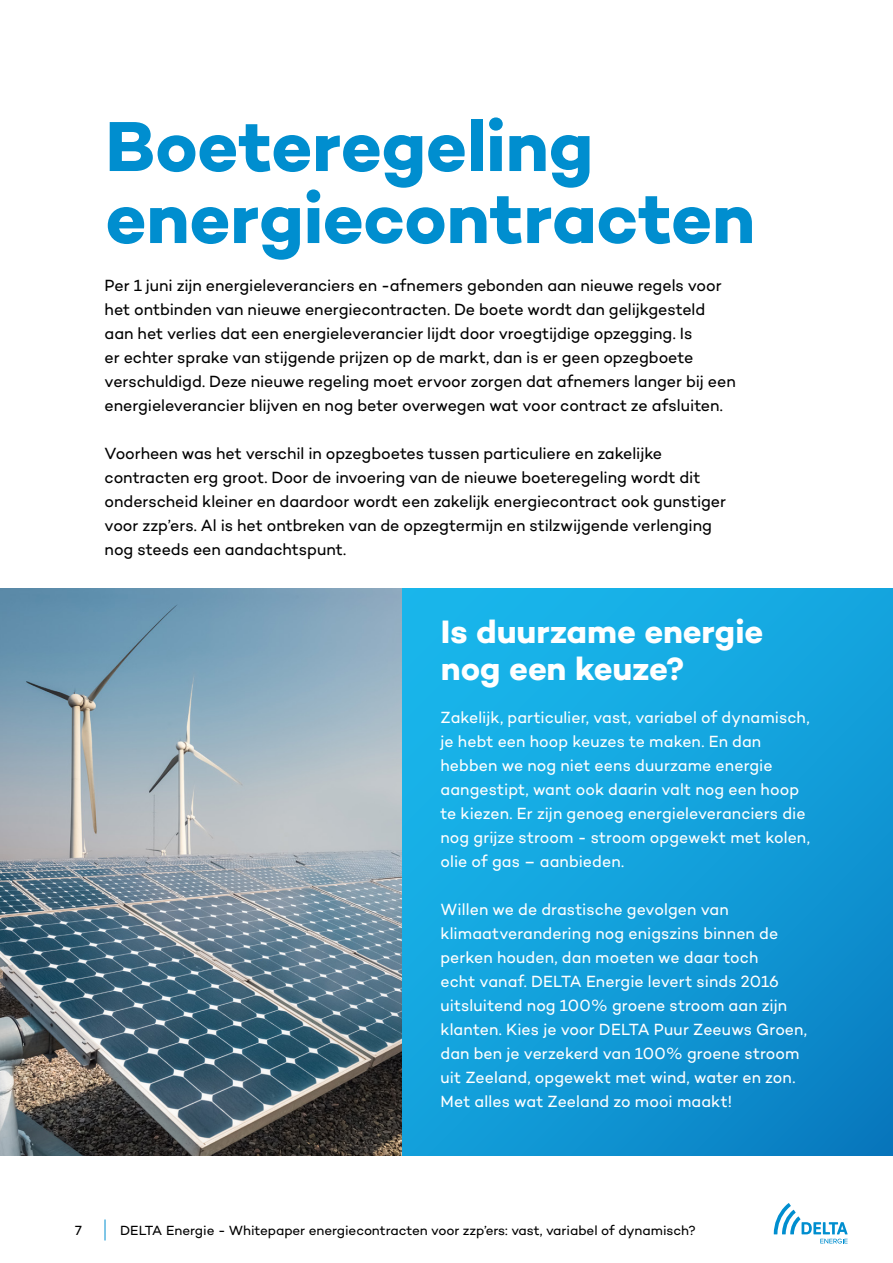
<style>
.page{position:relative;width:893px;height:1263px;background:#fff}
.page>*{position:absolute;margin:0;border:0;box-sizing:border-box;transform-origin:0 0}
.Heading_1_40pt_Lineh{font:700 72px/72px "Campton";letter-spacing:-.005em;color:#008ecf}
.t1{font:700 33px/37.5px "Campton";letter-spacing:-.005em;color:#fff}
.t2{font:16.5px/24px "Campton";letter-spacing:-.005em;color:#000}
.t3{font:16.5px/24px "Campton";letter-spacing:.005em;color:#fff;scale:.96 1}
.t4{font:13.5px "Campton";letter-spacing:-.005em;color:#000}
</style>
<div class="page">
<svg style="left:402px;top:588px;width:491px;height:567px;background:#12a0da"></svg>
<img style="left:0;top:588px;width:402px;height:567px">
<svg style="left:774px;top:1203px;width:73px;height:40px"></svg>
<svg style="left:105px;top:1219px;width:1px;height:21px"></svg>
<p class="Heading_1_40pt_Lineh" style="left:105px;top:109px;width:652px">Boeteregeling energiecontracten</p>
<p class="t2" style="left:105px;top:273px;width:633px">Per 1 juni zijn energieleveranciers en -afnemers gebonden aan nieuwe regels voor het ontbinden van nieuwe energiecontracten. De boete wordt dan gelijkgesteld aan het verlies dat een energieleverancier lijdt door vroegtijdige opzegging. Is<br>er echter sprake van stijgende prijzen op de markt, dan is er geen opzegboete verschuldigd. Deze nieuwe regeling moet ervoor zorgen dat afnemers langer bij een energieleverancier blijven en nog beter overwegen wat voor contract ze afsluiten.</p>
<p class="t2" style="left:105px;top:441px;width:623px">Voorheen was het verschil in opzegboetes tussen particuliere en zakelijke contracten erg groot. Door de invoering van de nieuwe boeteregeling wordt dit onderscheid kleiner en daardoor wordt een zakelijk energiecontract ook gunstiger voor zzp’ers. Al is het ontbreken van de opzegtermijn en stilzwijgende verlenging nog steeds een aandachtspunt.</p>
<p class="t1" style="left:441px;top:612px;width:324px">Is duurzame energie nog een keuze?</p>
<p class="t3" style="left:440px;top:705px;width:386px">Zakelijk, particulier, vast, variabel of dynamisch, je hebt een hoop keuzes te maken. En dan hebben we nog niet eens duurzame energie aangestipt, want ook daarin valt nog een hoop te kiezen. Er zijn genoeg energieleveranciers die nog grijze stroom - stroom opgewekt met kolen, olie of gas – aanbieden.</p>
<p class="t3" style="left:440px;top:897px;width:383px">Willen we de drastische gevolgen van klimaatverandering nog enigszins binnen de perken houden, dan moeten we daar toch<br>echt vanaf. DELTA Energie levert sinds 2016 uitsluitend nog 100% groene stroom aan zijn klanten. Kies je voor DELTA Puur Zeeuws Groen, dan ben je verzekerd van 100% groene stroom uit Zeeland, opgewekt met wind, water en zon.<br>Met alles wat Zeeland zo mooi maakt!</p>
<p class="t4" style="left:75px;top:1221px;width:8px">7</p>
<p class="t4" style="left:120px;top:1221px;width:577px">DELTA Energie - Whitepaper energiecontracten voor zzp’ers: vast, variabel of dynamisch?</p>
</div>
